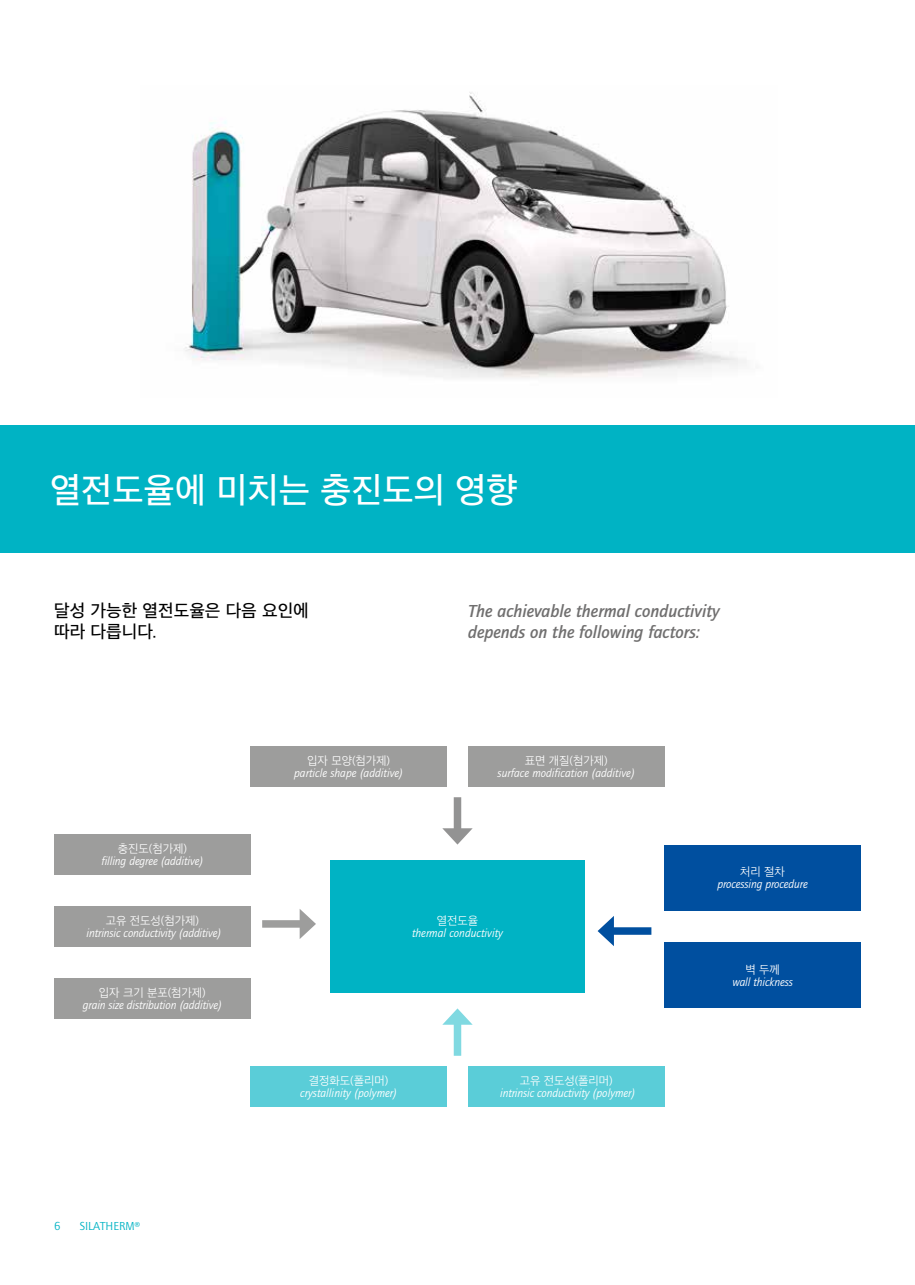
<style>
.page{position:relative;width:915px;height:1285px;background:#fff}
.page>*{position:absolute;margin:0;border:0;box-sizing:border-box;transform-origin:0 0}
.t1{font:500 36px "Apple SD Gothic Neo";color:#fff}
.t2{font:italic 500 18px/21.3px "Quay Sans";color:#706f6f}
.t3{font:500 18px/21.3px "Apple SD Gothic Neo";color:#000}
.t4{font:italic 12px "Quay Sans";letter-spacing:-.01em;color:#fff}
.t5{font:300 12px "Apple SD Gothic Neo";letter-spacing:-.005em;color:#fff}
.t6{font:12px "Quay Sans";color:#00b3c4}
</style>
<div class="page">
<img style="left:184px;top:92px;width:563px;height:286px">
<div style="left:0;top:425px;width:914px;height:128px;background:#00b3c4"></div>
<div style="left:330px;top:859px;width:254px;height:133px;background:#00b3c4"></div>
<div style="left:468px;top:746px;width:196px;height:40px;background:#9d9d9c"></div>
<div style="left:250px;top:746px;width:196px;height:40px;background:#9d9d9c"></div>
<div style="left:664px;top:844px;width:196px;height:66px;background:#004f9f"></div>
<div style="left:664px;top:942px;width:196px;height:66px;background:#004f9f"></div>
<div style="left:54px;top:833px;width:196px;height:41px;background:#9d9d9c"></div>
<div style="left:54px;top:906px;width:196px;height:40px;background:#9d9d9c"></div>
<div style="left:54px;top:978px;width:196px;height:40px;background:#9d9d9c"></div>
<div style="left:453px;top:1018px;width:8px;height:37px;background:#80d9e1"></div>
<svg style="left:443px;top:1008px;width:29px;height:16px"></svg>
<div style="left:607px;top:927px;width:44px;height:7px;background:#004f9f"></div>
<svg style="left:597px;top:917px;width:16px;height:29px"></svg>
<div style="left:262px;top:920px;width:44px;height:7px;background:#9d9d9c"></div>
<svg style="left:299px;top:909px;width:17px;height:29px"></svg>
<div style="left:468px;top:1066px;width:196px;height:40px;background:#5acdd8"></div>
<div style="left:250px;top:1066px;width:196px;height:40px;background:#5acdd8"></div>
<div style="left:453px;top:797px;width:8px;height:37px;background:#939393"></div>
<svg style="left:442px;top:828px;width:30px;height:16px"></svg>
<h1 class="t1" style="left:50px;top:470px;width:469px">열전도율에 미치는 충진도의 영향</h1>
<h2 class="t3" style="left:54px;top:600px;width:256px">달성 가능한 열전도율은 다음 요인에 따라 다릅니다.</h2>
<h2 class="t2" style="left:468px;top:600px;width:253px">The achievable thermal conductivity depends on the following factors:</h2>
<p class="t5" style="left:118px;top:841px;width:71px">충진도(첨가제)</p>
<p class="t4" style="left:101px;top:854px;width:103px">filling degree (additive)</p>
<p class="t5" style="left:106px;top:914px;width:95px">고유 전도성(첨가제)</p>
<p class="t4" style="left:86px;top:926px;width:136px">intrinsic conductivity (additive)</p>
<p class="t5" style="left:99px;top:986px;width:108px">입자 크기 분포(첨가제)</p>
<p class="t4" style="left:83px;top:998px;width:140px">grain size distribution (additive)</p>
<p class="t6" style="left:54px;top:1219px;width:8px">6</p>
<p class="t6" style="left:80px;top:1219px;width:62px">SILATHERM®</p>
<p class="t5" style="left:307px;top:754px;width:84px">입자 모양(첨가제)</p>
<p class="t4" style="left:294px;top:766px;width:110px">particle shape (additive)</p>
<p class="t5" style="left:524px;top:754px;width:84px">표면 개질(첨가제)</p>
<p class="t4" style="left:497px;top:766px;width:139px">surface modification (additive)</p>
<p class="t5" style="left:436px;top:914px;width:43px">열전도율</p>
<p class="t4" style="left:412px;top:926px;width:92px">thermal conductivity</p>
<p class="t5" style="left:309px;top:1074px;width:81px">결정화도(폴리머)</p>
<p class="t4" style="left:300px;top:1086px;width:98px">crystallinity (polymer)</p>
<p class="t5" style="left:519px;top:1074px;width:95px">고유 전도성(폴리머)</p>
<p class="t4" style="left:500px;top:1086px;width:137px">intrinsic conductivity (polymer)</p>
<p class="t5" style="left:740px;top:865px;width:46px">처리 절차</p>
<p class="t4" style="left:717px;top:877px;width:92px">processing procedure</p>
<p class="t5" style="left:745px;top:963px;width:36px">벽 두께</p>
<p class="t4" style="left:732px;top:975px;width:62px">wall thickness</p>
</div>
